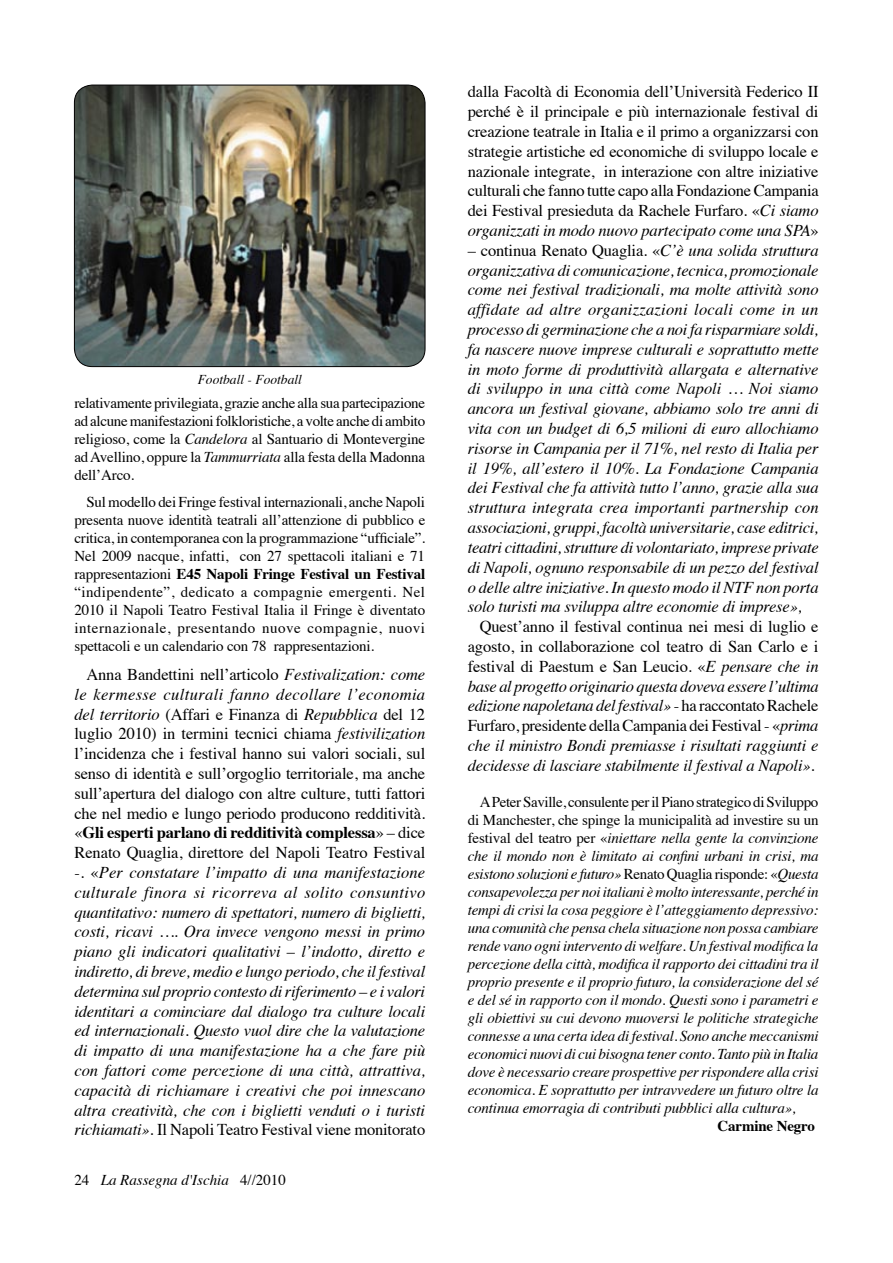
<style>
.page{position:relative;width:893px;height:1263px;background:#fff}
.page>*{position:absolute;margin:0;border:0;box-sizing:border-box;transform-origin:0 0}
.t1{font:italic 16.5px/19.8px "Times";letter-spacing:-.01em;color:#000;text-align:justify}
.t2{font:16.5px/19.8px "Times";letter-spacing:-.01em;color:#000;text-align:justify}
.t3{font:italic 15px "Times";letter-spacing:-.01em;color:#000}
.t4{font:15px/18px "Times";letter-spacing:-.01em;color:#000;text-align:justify}
.t5{font:700 15px "Times";letter-spacing:-.01em;color:#000}
.t6{font:italic 13.5px "Times";color:#000}
.s1{font-style:italic}
.s2{font-weight:700}
.s3{font-style:normal}
.s4{font-weight:700;font-style:normal}
.s5{font-weight:400;color:#fff}
</style>
<div class="page">
<img style="left:74px;top:85px;width:351px;height:282px">
<div style="left:74px;top:85px;width:351px;height:282px;border:1px solid #000;border-radius:18px"></div>
<p class="t6" style="left:198px;top:368px;width:106px">Football - Football</p>
<p class="t4" style="left:74px;top:393px;width:352px">relativamente privilegiata, grazie anche alla sua partecipazione ad alcune manifestazioni folkloristiche, a volte anche di ambito religioso, come la <span class="s1">Candelora</span> al Santuario di Montevergine ad Avellino, oppure la <span class="s1">Tammurriata</span> alla festa della Madonna dell’Arco.</p>
<p class="t4" style="left:74px;top:492px;width:352px;text-indent:12px">Sul modello dei Fringe festival internazionali, anche Napoli presenta nuove identità teatrali all’attenzione di pubblico e critica, in contemporanea con la programmazione “ufficiale”.<br>Nel 2009 nacque, infatti, con 27 spettacoli italiani e 71 rappresentazioni <span class="s2">E45 Napoli Fringe Festival un Festival </span>“indipendente”, dedicato a compagnie emergenti. Nel 2010 il Napoli Teatro Festival Italia il Fringe è diventato internazionale, presentando nuove compagnie, nuovi spettacoli e un calendario con 78 rappresentazioni.</p>
<p class="t1" style="left:74px;top:663px;width:352px;text-indent:12px"><span class="s3">Anna Bandettini nell’articolo</span> Festivalization: come le kermesse culturali fanno decollare l’economia del territorio <span class="s3">(Affari e Finanza di</span> Repubblica <span class="s3">del 12 luglio 2010) in termini tecnici chiama</span> festivilization <span class="s3">l’incidenza che i festival hanno sui valori sociali, sul senso di identità e sull’orgoglio territoriale, ma anche sull’apertura del dialogo con altre culture, tutti fattori che nel medio e lungo periodo producono redditività. «</span><span class="s4">Gli esperti parlano di redditività complessa</span><span class="s3">» – dice Renato Quaglia, direttore del Napoli Teatro Festival -. «</span>Per constatare l’impatto di una manifestazione culturale finora si ricorreva al solito consuntivo quantitativo: numero di spettatori, numero di biglietti, costi, ricavi …. Ora invece vengono messi in primo piano gli indicatori qualitativi – l’indotto, diretto e indiretto, di breve, medio e lungo periodo, che il festival determina sul proprio contesto di riferimento – e i valori identitari a cominciare dal dialogo tra culture locali ed internazionali. Questo vuol dire che la valutazione di impatto di una manifestazione ha a che fare più con fattori come percezione di una città, attrattiva, capacità di richiamare i creativi che poi innescano altra creatività, che con i biglietti venduti o i turisti richiamati»<span class="s3">. Il Napoli Teatro Festival viene monitorato</span></p>
<p class="t3" style="left:74px;top:1167px;width:213px"><span class="s3">24</span> La Rassegna d'Ischia <span class="s3">4//2010</span></p>
<p class="t2" style="left:468px;top:81px;width:352px">dalla Facoltà di Economia dell’Università Federico II perché è il principale e più internazionale festival di creazione teatrale in Italia e il primo a organizzarsi con strategie artistiche ed economiche di sviluppo locale e nazionale integrate, in interazione con altre iniziative culturali che fanno tutte capo alla Fondazione Campania dei Festival presieduta da Rachele Furfaro. «<span class="s1">Ci siamo organizzati in modo nuovo partecipato come una SPA</span>»</p>
<p class="t1" style="left:468px;top:239px;width:352px"><span class="s3">– continua Renato Quaglia. «</span>C’è una solida struttura organizzativa di comunicazione, tecnica, promozionale come nei festival tradizionali, ma molte attività sono affidate ad altre organizzazioni locali come in un processo di germinazione che a noi fa risparmiare soldi, fa nascere nuove imprese culturali e soprattutto mette in moto forme di produttività allargata e alternative di sviluppo in una città come Napoli … Noi siamo ancora un festival giovane, abbiamo solo tre anni di vita con un budget di 6,5 milioni di euro allochiamo risorse in Campania per il 71%, nel resto di Italia per il 19%, all’estero il 10%. La Fondazione Campania dei Festival che fa attività tutto l’anno, grazie alla sua struttura integrata crea importanti partnership con associazioni, gruppi, facoltà universitarie, case editrici, teatri cittadini, strutture di volontariato, imprese private di Napoli, ognuno responsabile di un pezzo del festival o delle altre iniziative. In questo modo il NTF non porta solo turisti ma sviluppa altre economie di imprese»,</p>
<p class="t1" style="left:468px;top:616px;width:352px;text-indent:12px"><span class="s3">Quest’anno il festival continua nei mesi di luglio e agosto, in collaborazione col teatro di San Carlo e i festival di Paestum e San Leucio. «</span>E pensare che in base al progetto originario questa doveva essere l’ultima edizione napoletana del festival» <span class="s3">- ha raccontato Rachele Furfaro, presidente della Campania dei Festival - «</span>prima che il ministro Bondi premiasse i risultati raggiunti e decidesse di lasciare stabilmente il festival a Napoli».</p>
<p class="t4" style="left:480px;top:791px;width:340px">A Peter Saville, consulente per il Piano strategico di Sviluppo</p>
<p class="t4" style="left:468px;top:809px;width:352px">di Manchester, che spinge la municipalità ad investire su un</p>
<p class="t3" style="left:468px;top:825px;width:352px"><span class="s3">festival del teatro per «</span>iniettare nella gente la convinzione</p>
<p class="t3" style="left:468px;top:843px;width:352px">che il mondo non è limitato ai confini urbani in crisi, ma</p>
<p class="t3" style="left:468px;top:861px;width:352px">esistono soluzioni e futuro» <span class="s3">Renato Quaglia risponde: «</span>Questa</p>
<p class="t3" style="left:468px;top:879px;width:352px">consapevolezza per noi italiani è molto interessante, perché in</p>
<p class="t3" style="left:468px;top:897px;width:352px">tempi di crisi la cosa peggiore è l’atteggiamento depressivo:</p>
<p class="t3" style="left:468px;top:915px;width:352px">una comunità che pensa chela situazione non possa cambiare</p>
<p class="t3" style="left:468px;top:933px;width:352px">rende vano ogni intervento di welfare. Un festival modifica la</p>
<p class="t3" style="left:468px;top:951px;width:352px">percezione della città, modifica il rapporto dei cittadini tra il</p>
<p class="t3" style="left:468px;top:969px;width:352px">proprio presente e il proprio futuro, la considerazione del sé</p>
<p class="t3" style="left:468px;top:987px;width:352px">e del sé in rapporto con il mondo. Questi sono i parametri e</p>
<p class="t3" style="left:468px;top:1005px;width:352px">gli obiettivi su cui devono muoversi le politiche strategiche</p>
<p class="t3" style="left:468px;top:1023px;width:352px">connesse a una certa idea di festival. Sono anche meccanismi</p>
<p class="t3" style="left:468px;top:1041px;width:352px">economici nuovi di cui bisogna tener conto. Tanto più in Italia</p>
<p class="t3" style="left:468px;top:1059px;width:352px">dove è necessario creare prospettive per rispondere alla crisi</p>
<p class="t3" style="left:468px;top:1077px;width:352px">economica. E soprattutto per intravvedere un futuro oltre la</p>
<p class="t3" style="left:468px;top:1095px;width:330px">continua emorragia di contributi pubblici alla cultura»,</p>
<p class="t5" style="left:717px;top:1111px;width:103px">Carmine Negro<span class="s5">.</span></p>
</div>
